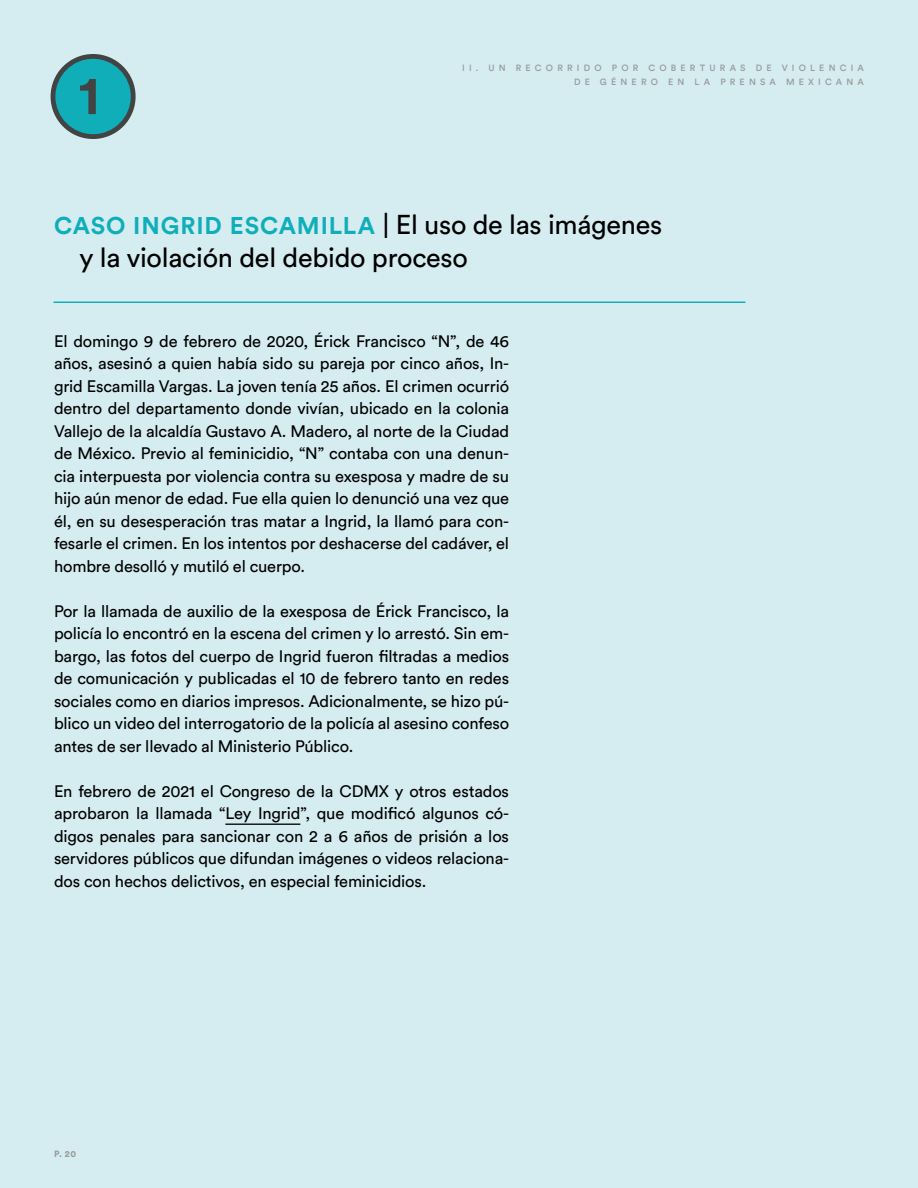
<style>
.page{position:relative;width:918px;height:1188px;background:#d5edf1}
.page>*{position:absolute;margin:0;border:0;box-sizing:border-box;transform-origin:0 0}
.t1{font:27px "Circular Std";letter-spacing:-.01em;color:#000}
.t2{font:700 24px "Circular Std";letter-spacing:.035em;color:#10aeb9}
.t3{font:16.5px/22.5px "Circular Std";letter-spacing:-.01em;color:#000;text-align:justify}
.t4{font:500 9px/13.5px "Circular Std";letter-spacing:.465em;color:#9b9da0;text-align:right}
.t5{font:900 9px "Circular Std";color:#9b9da0}
.s1{font-weight:400;font-size:27px;color:#000}
</style>
<div class="page">
<svg style="left:51px;top:54px;width:85px;height:85px"></svg>
<hr style="left:225px;top:824px;width:75px;height:1px;background:#000">
<hr style="left:54px;top:302px;width:691px;height:1px;background:#10aeb9">
<p class="t4" style="left:462px;top:61px;width:403px">II. UN RECORRIDO POR COBERTURAS DE VIOLENCIA<br>DE GÉNERO EN LA PRENSA MEXICANA</p>
<h2 class="t2" style="left:54px;top:210px;width:610px">CASO INGRID ESCAMILLA <span class="s1">| El uso de las imágenes</span></h2>
<h1 class="t1" style="left:80px;top:241px;width:390px">y la violación del debido proceso</h1>
<p class="t3" style="left:54px;top:329px;width:457px">El domingo 9 de febrero de 2020, Érick Francisco “N”, de 46 años, asesinó a quien había sido su pareja por cinco años, In&shy;grid Escamilla Vargas. La joven tenía 25 años. El crimen ocurrió dentro del departamento donde vivían, ubicado en la colonia Vallejo de la alcaldía Gustavo A. Madero, al norte de la Ciudad de México. Previo al feminicidio, “N” contaba con una denun&shy;cia interpuesta por violencia contra su exesposa y madre de su hijo aún menor de edad. Fue ella quien lo denunció una vez que él, en su desesperación tras matar a Ingrid, la llamó para con&shy;fesarle el crimen. En los intentos por deshacerse del cadáver, el hombre desolló y mutiló el cuerpo.</p>
<p class="t3" style="left:54px;top:599px;width:457px">Por la llamada de auxilio de la exesposa de Érick Francisco, la policía lo encontró en la escena del crimen y lo arrestó. Sin em&shy;bargo, las fotos del cuerpo de Ingrid fueron filtradas a medios de comunicación y publicadas el 10 de febrero tanto en redes sociales como en diarios impresos. Adicionalmente, se hizo pú&shy;blico un video del interrogatorio de la policía al asesino confeso antes de ser llevado al Ministerio Público.</p>
<p class="t3" style="left:54px;top:779px;width:457px">En febrero de 2021 el Congreso de la CDMX y otros estados aprobaron la llamada “Ley Ingrid”, que modificó algunos có&shy;digos penales para sancionar con 2 a 6 años de prisión a los servidores públicos que difundan imágenes o videos relaciona&shy;dos con hechos delictivos, en especial feminicidios.</p>
<p class="t5" style="left:54px;top:1147px;width:23px">P. 20</p>
</div>
